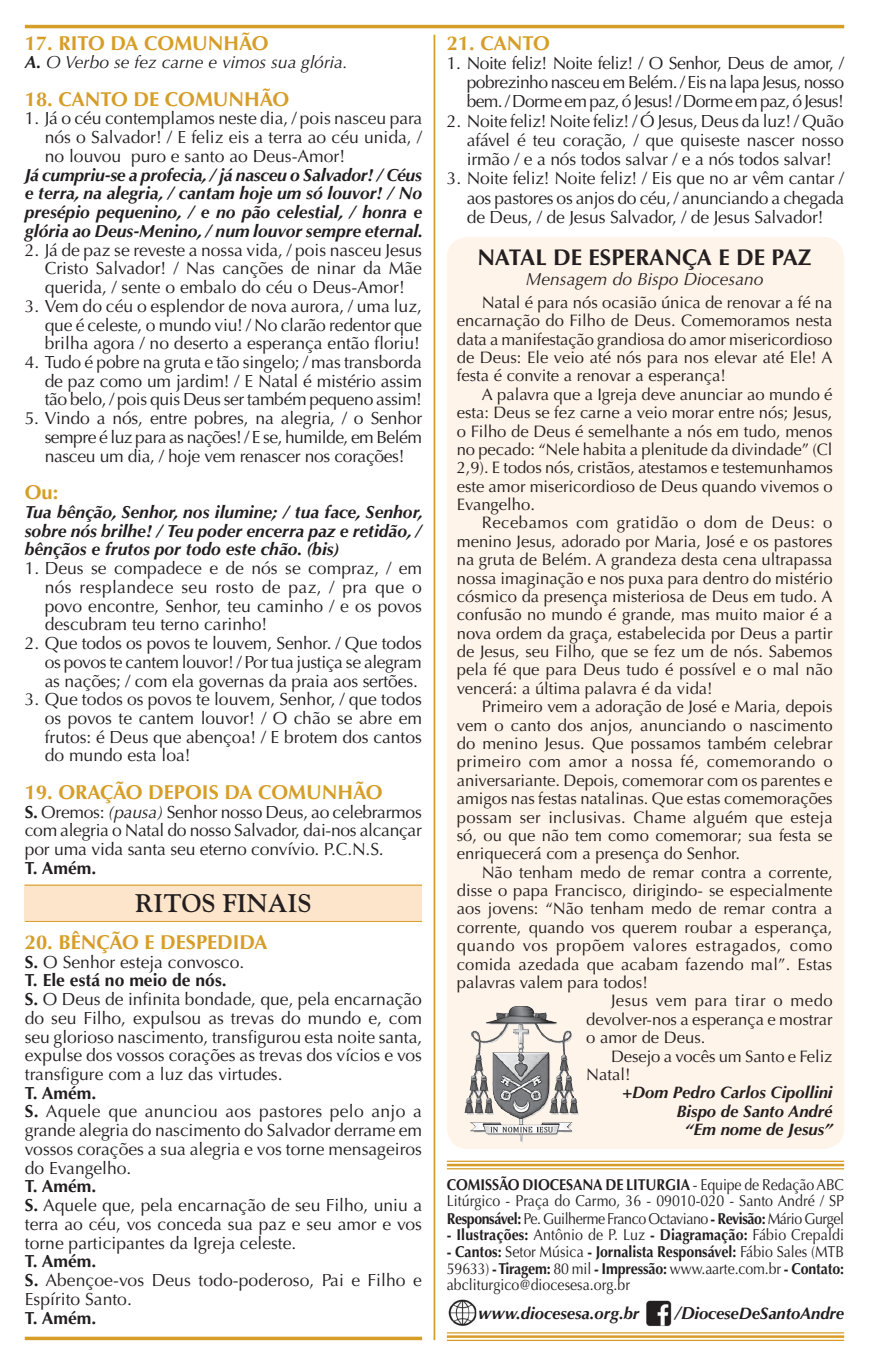
<style>
.page{position:relative;width:869px;height:1365px;background:#fff}
.page>*{position:absolute;margin:0;border:0;box-sizing:border-box;transform-origin:0 0}
.t1{font:700 25.38px "Goudy Std";color:#231f20}
.t2{font:700 22.75px "Optima LT Std";color:#231f20}
.t3{font:700 20.12px "Optima LT Std";color:#d69e28}
.t4{font:17.5px/18.7px "Optima LT Std";color:#231f20;text-align:justify}
.t5{font:italic 700 17.5px/18.7px "Optima LT Std";color:#231f20;text-align:justify}
.t6{font:italic 17.5px "Optima LT Std";color:#231f20}
.t7{font:700 17.5px "Optima LT Std";color:#231f20}
.t8{font:16.62px/18.4px "Optima LT Std";color:#231f20;text-align:justify}
.t9{font:italic 700 16.62px/18.4px "Optima LT Std";color:#231f20;text-align:right}
.t10{font:16.62px "Optima LT Std";letter-spacing:.04em;color:#231f20}
.t11{font:16.62px "Optima LT Std";letter-spacing:.03em;color:#231f20}
.t12{font:15.75px/17.2px "Optima LT Std";color:#231f20;text-align:justify;scale:.9 1}
.s1{font-weight:700}
.s2{font-style:italic}
.s3{font-size:17.5px}
</style>
<div class="page">
<hr style="left:433px;top:35px;width:2px;height:1304px;background:#d69e28">
<hr style="left:25px;top:25px;width:818px;height:3px;background:#d69e28">
<div style="left:25px;top:884px;width:397px;height:36px;background:#fce5ca"></div>
<hr style="left:25px;top:884px;width:397px;height:1px;background:#d69e28">
<hr style="left:25px;top:920px;width:397px;height:1px;background:#d69e28">
<hr style="left:446px;top:1331px;width:397px;height:2px;background:#d69e28">
<hr style="left:446px;top:1335px;width:397px;height:2px;background:#d69e28">
<hr style="left:446px;top:1339px;width:397px;height:1px;background:#d69e28">
<hr style="left:446px;top:1160px;width:397px;height:1px;background:#d69e28">
<hr style="left:446px;top:1163px;width:397px;height:3px;background:#d69e28">
<hr style="left:446px;top:1167px;width:397px;height:2px;background:#d69e28">
<img style="left:448px;top:1299px;width:29px;height:27px">
<img style="left:646px;top:1300px;width:26px;height:27px">
<hr style="left:25px;top:1336px;width:397px;height:3px;background:#d69e28">
<div style="left:446px;top:237px;width:397px;height:911px;background:#fff4ea;border-radius:21px"></div>
<img style="left:464px;top:1006px;width:115px;height:137px">
<p class="t3" style="left:25px;top:31px;width:245px">17. RITO DA COMUNHÃO</p>
<p class="t6" style="left:25px;top:52px;width:324px"><span class="s1">A.</span> O Verbo se fez carne e vimos sua glória.</p>
<p class="t3" style="left:25px;top:87px;width:266px">18. CANTO DE COMUNHÃO</p>
<p class="t4" style="left:45px;top:109px;width:379px;text-indent:-20px">1. Já o céu contemplamos neste dia, / pois nasceu para nós o Salvador! / E feliz eis a terra ao céu unida, / no louvou puro e santo ao Deus-Amor!</p>
<p class="t5" style="left:25px;top:165px;width:399px">Já cumpriu-se a profecia, / já nasceu o Salvador! / Céus e terra, na alegria, / cantam hoje um só louvor! / No presépio pequenino, / e no pão celestial, / honra e glória ao Deus-Menino, / num louvor sempre eternal.</p>
<p class="t4" style="left:45px;top:240px;width:379px;text-indent:-20px">2. Já de paz se reveste a nossa vida, / pois nasceu Jesus Cristo Salvador! / Nas canções de ninar da Mãe querida, / sente o embalo do céu o Deus-Amor!</p>
<p class="t4" style="left:45px;top:297px;width:378px;text-indent:-20px">3. Vem do céu o esplendor de nova aurora, / uma luz, que é celeste, o mundo viu! / No clarão redentor que brilha agora / no deserto a esperança então floriu!</p>
<p class="t4" style="left:45px;top:353px;width:379px;text-indent:-20px">4. Tudo é pobre na gruta e tão singelo; / mas transborda de paz como um jardim! / E Natal é mistério assim tão belo, / pois quis Deus ser também pequeno assim!</p>
<p class="t4" style="left:45px;top:409px;width:379px;text-indent:-20px">5. Vindo a nós, entre pobres, na alegria, / o Senhor sempre é luz para as nações! / E se, humilde, em Belém nasceu um dia, / hoje vem renascer nos corações!</p>
<p class="t3" style="left:25px;top:480px;width:35px">Ou:</p>
<p class="t5" style="left:25px;top:502px;width:399px">Tua bênção, Senhor, nos ilumine; / tua face, Senhor, sobre nós brilhe! / Teu poder encerra paz e retidão, / bênçãos e frutos por todo este chão. (bis)</p>
<p class="t4" style="left:45px;top:559px;width:379px;text-indent:-20px">1. Deus se compadece e de nós se compraz, / em nós resplandece seu rosto de paz, / pra que o povo encontre, Senhor, teu caminho / e os povos descubram teu terno carinho!</p>
<p class="t4" style="left:45px;top:634px;width:378px;text-indent:-20px">2. Que todos os povos te louvem, Senhor. / Que todos os povos te cantem louvor! / Por tua justiça se alegram as nações; / com ela governas da praia aos sertões.</p>
<p class="t4" style="left:45px;top:690px;width:379px;text-indent:-20px">3. Que todos os povos te louvem, Senhor, / que todos os povos te cantem louvor! / O chão se abre em frutos: é Deus que abençoa! / E brotem dos cantos do mundo esta loa!</p>
<p class="t3" style="left:25px;top:780px;width:359px">19. ORAÇÃO DEPOIS DA COMUNHÃO</p>
<p class="t4" style="left:25px;top:802px;width:398px"><span class="s1">S.</span> Oremos: <span class="s2">(pausa)</span> Senhor nosso Deus, ao celebrarmos com alegria o Natal do nosso Salvador, dai-nos alcançar por uma vida santa seu eterno convívio. P.C.N.S.</p>
<p class="t7" style="left:25px;top:857px;width:73px">T. Amém.</p>
<h1 class="t1" style="left:135px;top:888px;width:178px">RITOS FINAIS</h1>
<p class="t3" style="left:25px;top:930px;width:244px">20. BÊNÇÃO E DESPEDIDA</p>
<p class="t4" style="left:25px;top:952px;width:399px;text-align:left"><span class="s1">S.</span> O Senhor esteja convosco.<br><span class="s1">T. Ele está no meio de nós.<br>S.</span> O Deus de infinita bondade, que, pela encarnação do seu Filho, expulsou as trevas do mundo e, com seu glorioso nascimento, transfigurou esta noite santa, expulse dos vossos corações as trevas dos vícios e vos transfigure com a luz das virtudes.</p>
<p class="t4" style="left:25px;top:1083px;width:398px;text-align:left"><span class="s1">T. Amém.<br>S.</span> Aquele que anunciou aos pastores pelo anjo a grande alegria do nascimento do Salvador derrame em vossos corações a sua alegria e vos torne mensageiros do Evangelho.</p>
<p class="t4" style="left:25px;top:1177px;width:398px;text-align:left"><span class="s1">T. Amém.<br>S.</span> Aquele que, pela encarnação de seu Filho, uniu a terra ao céu, vos conceda sua paz e seu amor e vos torne participantes da Igreja celeste.</p>
<p class="t4" style="left:25px;top:1252px;width:398px;text-align:left"><span class="s1">T. Amém.<br>S.</span> Abençoe-vos Deus todo-poderoso, Pai e Filho e<br>Espírito Santo.</p>
<p class="t7" style="left:25px;top:1307px;width:73px">T. Amém.</p>
<p class="t3" style="left:446px;top:31px;width:104px">21. CANTO</p>
<p class="t4" style="left:466px;top:53px;width:379px;line-height:19.2px;text-indent:-20px">1. Noite feliz! Noite feliz! / O Senhor, Deus de amor, / pobrezinho nasceu em Belém. / Eis na lapa Jesus, nosso bem. / Dorme em paz, ó Jesus! / Dorme em paz, ó Jesus!</p>
<p class="t4" style="left:466px;top:111px;width:378px;line-height:19.2px;text-indent:-20px">2. Noite feliz! Noite feliz! / Ó Jesus, Deus da luz! / Quão afável é teu coração, / que quiseste nascer nosso irmão / e a nós todos salvar / e a nós todos salvar!</p>
<p class="t4" style="left:466px;top:169px;width:379px;line-height:19.2px;text-indent:-20px">3. Noite feliz! Noite feliz! / Eis que no ar vêm cantar / aos pastores os anjos do céu, / anunciando a chegada de Deus, / de Jesus Salvador, / de Jesus Salvador!</p>
<h2 class="t2" style="left:477px;top:244px;width:335px">NATAL DE ESPERANÇA E DE PAZ</h2>
<p class="t6" style="left:525px;top:268px;width:239px">Mensagem do Bispo Diocesano</p>
<p class="t8" style="left:456px;top:293px;width:377px;text-indent:25px">Natal é para nós ocasião única de renovar a fé na encarnação do Filho de Deus. Comemoramos nesta data a manifestação grandiosa do amor misericordioso de Deus: Ele veio até nós para nos elevar até Ele! A festa é convite a renovar a esperança!</p>
<p class="t8" style="left:456px;top:385px;width:377px;text-indent:25px">A palavra que a Igreja deve anunciar ao mundo é esta: Deus se fez carne a veio morar entre nós; Jesus, o Filho de Deus é semelhante a nós em tudo, menos no pecado: “Nele habita a plenitude da divindade” (Cl 2,9). E todos nós, cristãos, atestamos e testemunhamos este amor misericordioso de Deus quando vivemos o Evangelho.</p>
<p class="t8" style="left:456px;top:514px;width:377px;text-indent:25px">Recebamos com gratidão o dom de Deus: o menino Jesus, adorado por Maria, José e os pastores na gruta de Belém. A grandeza desta cena ultrapassa nossa imaginação e nos puxa para dentro do mistério cósmico da presença misteriosa de Deus em tudo. A confusão no mundo é grande, mas muito maior é a nova ordem da graça, estabelecida por Deus a partir de Jesus, seu Filho, que se fez um de nós. Sabemos pela fé que para Deus tudo é possível e o mal não vencerá: a última palavra é da vida!</p>
<p class="t8" style="left:456px;top:697px;width:377px;text-indent:25px">Primeiro vem a adoração de José e Maria, depois vem o canto dos anjos, anunciando o nascimento do menino Jesus. Que possamos também celebrar primeiro com amor a nossa fé, comemorando o aniversariante. Depois, comemorar com os parentes e amigos nas festas natalinas. Que estas comemorações possam ser inclusivas. Chame alguém que esteja só, ou que não tem como comemorar; sua festa se enriquecerá com a presença do Senhor.</p>
<p class="t8" style="left:481px;top:863px;width:352px">Não tenham medo de remar contra a corrente,</p>
<p class="t8" style="left:456px;top:881px;width:377px">disse o papa Francisco, dirigindo- se especialmente</p>
<p class="t8" style="left:456px;top:899px;width:377px">aos jovens: “Não tenham medo de remar contra a</p>
<p class="t8" style="left:456px;top:918px;width:377px">corrente, quando vos querem roubar a esperança,</p>
<p class="t10" style="left:456px;top:935px;width:377px">quando vos propõem valores estragados, como</p>
<p class="t8" style="left:456px;top:954px;width:377px">comida azedada que acabam fazendo mal”. Estas</p>
<p class="t8" style="left:456px;top:973px;width:192px">palavras valem para todos!</p>
<p class="t11" style="left:610px;top:990px;width:223px">Jesus vem para tirar o medo</p>
<p class="t8" style="left:586px;top:1010px;width:248px">devolver-nos a esperança e mostrar</p>
<p class="t8" style="left:586px;top:1028px;width:121px">o amor de Deus.</p>
<p class="t8" style="left:610px;top:1046px;width:223px">Desejo a vocês um Santo e Feliz</p>
<p class="t8" style="left:586px;top:1065px;width:46px">Natal!</p>
<p class="t9" style="left:622px;top:1083px;width:211px">+Dom Pedro Carlos Cipollini<br>Bispo de Santo André<br>“Em nome de Jesus”</p>
<p class="t12" style="left:446px;top:1175px;width:443px"><span class="s1">COMISSÃO DIOCESANA DE LITURGIA</span> - Equipe de Redação ABC Litúrgico - Praça do Carmo, 36 - 09010-020 - Santo André / SP <span class="s1">Responsável:</span> Pe. Guilherme Franco Octaviano <span class="s1">- Revisão:</span> Mário Gurgel</p>
<p class="t12" style="left:446px;top:1226px;width:443px"><span class="s1">- Ilustrações:</span> Antônio de P. Luz <span class="s1">- Diagramação:</span> Fábio Crepaldi</p>
<p class="t12" style="left:446px;top:1243px;width:443px;line-height:16.6px"><span class="s1">- Cantos:</span> Setor Música <span class="s1">- Jornalista Responsável:</span> Fábio Sales (MTB 59633) <span class="s1">- Tiragem:</span> 80 mil <span class="s1">- Impressão:</span> www.aarte.com.br <span class="s1">- Contato: </span>abcliturgico@diocesesa.org.br</p>
<p class="t9" style="left:478px;top:1304px;width:163px"><span class="s3">ww</span>w.diocesesa.org.br</p>
<p class="t9" style="left:674px;top:1304px;width:171px"><span class="s3">/D</span>ioceseDeSantoAndre</p>
</div>
